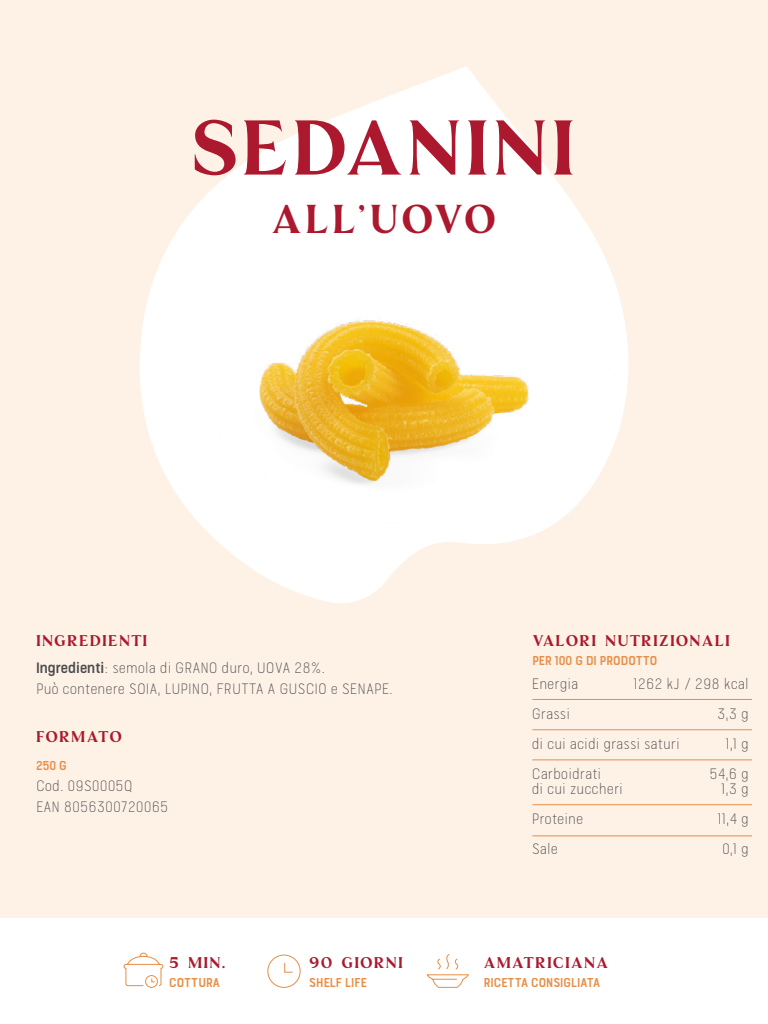
<style>
.page{position:relative;width:768px;height:1024px;background:#fff}
.page>*{position:absolute;margin:0;border:0;box-sizing:border-box;transform-origin:0 0}
.t1{font:77.4px "Palmer";letter-spacing:.04em;color:#ac182d}
.t2{font:40.2px "Palmer";letter-spacing:.06em;color:#ac182d}
.t3{font:15.6px "Palmer";letter-spacing:.075em;color:#ac182d}
.t4{font:100 condensed 14px/21px "Bourton Text";color:#4a4b4e}
.t5{font:600 condensed 12px "Bourton Text";color:#e78e47}
.s1{font-weight:600}
</style>
<div class="page">
<div style="left:0;top:0;width:768px;height:918px;background:#fef1e6"></div>
<svg style="left:369px;top:67px;width:127px;height:37px;fill:#fefefd"></svg>
<img style="left:140px;top:104px;width:488px;height:499px">
<svg style="left:427px;top:954px;width:42px;height:34px"></svg>
<svg style="left:267px;top:954px;width:34px;height:34px"></svg>
<svg style="left:123px;top:952px;width:41px;height:36px"></svg>
<hr style="left:532px;top:836px;width:220px;height:1px;background:#e78e47">
<hr style="left:532px;top:699px;width:220px;height:1px;background:#e78e47">
<hr style="left:532px;top:730px;width:220px;height:1px;background:#e78e47">
<hr style="left:532px;top:760px;width:220px;height:1px;background:#e78e47">
<hr style="left:532px;top:804px;width:220px;height:1px;background:#e78e47">
<h1 class="t1" style="left:192px;top:96px;width:385px">SEDANINI</h1>
<h2 class="t2" style="left:272px;top:192px;width:226px">ALL’UOVO</h2>
<p class="t3" style="left:36px;top:630px;width:113px">INGREDIENTI</p>
<p class="t3" style="left:532px;top:630px;width:199px">VALORI NUTRIZIONALI</p>
<p class="t5" style="left:532px;top:654px;width:127px">PER 100 G DI PRODOTTO</p>
<p class="t4" style="left:36px;top:657px;width:359px"><span class="s1">Ingredienti</span>: semola di GRANO duro, UOVA 28%.<br>Può contenere SOIA, LUPINO, FRUTTA A GUSCIO e SENAPE.</p>
<p class="t3" style="left:36px;top:726px;width:88px">FORMATO</p>
<p class="t5" style="left:36px;top:759px;width:32px">250 G</p>
<p class="t4" style="left:36px;top:774px;width:134px">Cod. 09S0005Q<br>EAN 8056300720065</p>
<p class="t4" style="left:532px;top:673px;width:48px">Energia</p>
<p class="t4" style="left:634px;top:673px;width:116px">1262 kJ / 298 kcal</p>
<p class="t4" style="left:532px;top:703px;width:40px">Grassi</p>
<p class="t4" style="left:717px;top:703px;width:33px">3,3 g</p>
<p class="t4" style="left:532px;top:733px;width:150px">di cui acidi grassi saturi</p>
<p class="t4" style="left:726px;top:733px;width:24px">1,1 g</p>
<p class="t4" style="left:532px;top:763px;width:71px">Carboidrati</p>
<p class="t4" style="left:710px;top:763px;width:41px">54,6 g</p>
<p class="t4" style="left:532px;top:778px;width:93px">di cui zuccheri</p>
<p class="t4" style="left:721px;top:778px;width:29px">1,3 g</p>
<p class="t4" style="left:532px;top:808px;width:53px">Proteine</p>
<p class="t4" style="left:718px;top:808px;width:32px">11,4 g</p>
<p class="t4" style="left:532px;top:838px;width:28px">Sale</p>
<p class="t4" style="left:722px;top:838px;width:28px">0,1 g</p>
<p class="t3" style="left:169px;top:952px;width:58px">5 MIN.</p>
<p class="t5" style="left:169px;top:976px;width:52px">COTTURA</p>
<p class="t3" style="left:309px;top:952px;width:95px">90 GIORNI</p>
<p class="t5" style="left:309px;top:976px;width:59px">SHELF LIFE</p>
<p class="t3" style="left:484px;top:952px;width:126px">AMATRICIANA</p>
<p class="t5" style="left:484px;top:976px;width:118px">RICETTA CONSIGLIATA</p>
</div>
